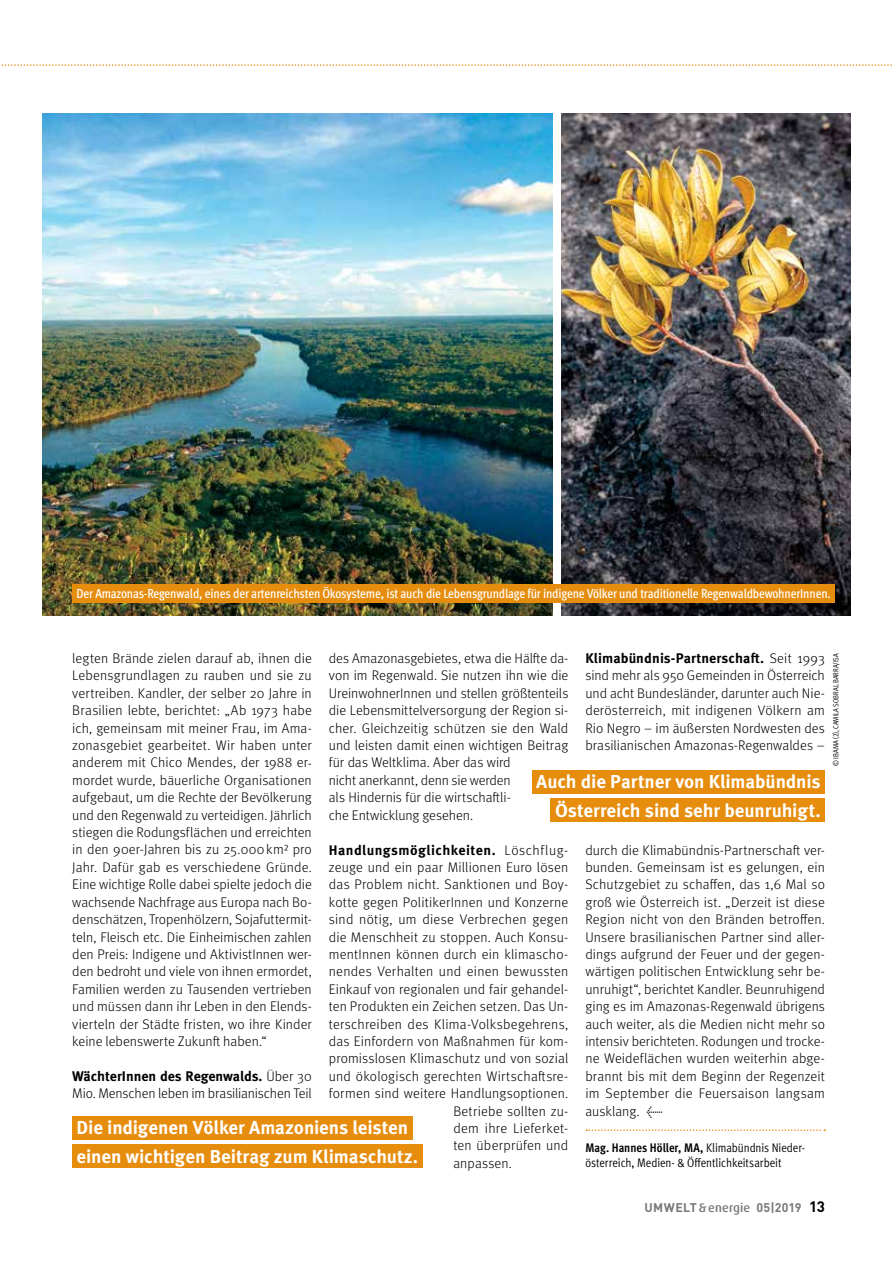
<style>
.page{position:relative;width:893px;height:1263px;background:#fff}
.page>*{position:absolute;margin:0;border:0;box-sizing:border-box;transform-origin:0 0}
.t1{font:700 18.75px/28.5px "Meta Pro";letter-spacing:-.005em;color:#fff}
.t2{font:300 13.95px/17.4px "Meta Pro";letter-spacing:.01em;color:#000;text-align:justify}
.t3{font:300 13.95px/17.4px "Meta Pro";letter-spacing:-.01em;color:#000}
.t4{font:700 13.95px "Meta Pro";letter-spacing:.035em;color:#000}
.t5{font:500 condensed 13.05px "Meta Pro";letter-spacing:-.01em;color:#fff}
.t6{font:12.45px "Meta Pro Cond Norm";letter-spacing:-.005em;color:#000}
.t7{font:700 condensed 12.45px "Meta Pro";color:#000}
.t8{font:700 12.45px "DIN Pro";letter-spacing:.025em;color:#7a797a}
.t9{font:7.5px "Meta Pro Cond Norm";color:#000}
.s1{font-weight:700}
.s2{font-weight:300}
.s3{font-family:"Meta Pro Norm";font-weight:400}
.s4{font-family:"Meta Pro Cond Norm";font-weight:400;font-stretch:normal}
.s5{font-family:"Dax Pro";font-weight:500}
.s6{font-size:15px;color:#000}
</style>
<div class="page">
<svg style="left:586px;top:1129px;width:239px;height:2px"></svg>
<div style="left:72px;top:1116px;width:340px;height:23px;background:#e68d0e"></div>
<div style="left:72px;top:1145px;width:350px;height:23px;background:#e68d0e"></div>
<div style="left:532px;top:770px;width:293px;height:23px;background:#e68d0e"></div>
<div style="left:551px;top:799px;width:274px;height:23px;background:#e68d0e"></div>
<img style="left:43px;top:114px;width:510px;height:501px">
<img style="left:561px;top:114px;width:289px;height:501px">
<div style="left:72px;top:584px;width:763px;height:18px;background:#e68d0e"></div>
<svg style="left:1px;top:64px;width:891px;height:2px"></svg>
<p class="t5" style="left:77px;top:584px;width:756px">Der Amazonas-Regenwald, eines der artenreichsten Ökosysteme, ist auch die Lebensgrundlage für indigene Völker und traditionelle RegenwaldbewohnerInnen.</p>
<p class="t2" style="left:585px;top:649px;width:241px"><span class="s1">Klimabündnis-Partnerschaft.</span> Seit 1993 sind mehr als 950 Gemeinden in Österreich und acht Bundesländer, darunter auch Nie&shy;derösterreich, mit indigenen Völkern am Rio Negro – im äußersten Nordwesten des brasilianischen Amazonas-Regenwaldes –</p>
<p class="t2" style="left:329px;top:649px;width:241px;text-align:left">des Amazonasgebietes, etwa die Hälfte da&shy;von im Regenwald. Sie nutzen ihn wie die UreinwohnerInnen und stellen größtenteils die Lebensmittelversorgung der Region si&shy;cher. Gleichzeitig schützen sie den Wald und leisten damit einen wichtigen Beitrag für das Weltklima. Aber das wird<br>nicht anerkannt, denn sie werden<br>als Hindernis für die wirtschaftli-<br>che Entwicklung gesehen.</p>
<p class="t4" style="left:329px;top:839px;width:241px">Handlungsmöglichkeiten. <span class="s2">Löschflug-</span></p>
<p class="t2" style="left:329px;top:858px;width:241px">zeuge und ein paar Millionen Euro lösen</p>
<p class="t2" style="left:329px;top:875px;width:241px">das Problem nicht. Sanktionen und Boy-</p>
<p class="t2" style="left:329px;top:892px;width:241px">kotte gegen PolitikerInnen und Konzerne</p>
<p class="t2" style="left:329px;top:910px;width:241px">sind nötig, um diese Verbrechen gegen</p>
<p class="t2" style="left:329px;top:927px;width:241px">die Menschheit zu stoppen. Auch Konsu-</p>
<p class="t2" style="left:329px;top:945px;width:241px">mentInnen können durch ein klimascho-</p>
<p class="t2" style="left:329px;top:962px;width:241px">nendes Verhalten und einen bewussten</p>
<p class="t2" style="left:329px;top:979px;width:241px">Einkauf von regionalen und fair gehandel-</p>
<p class="t2" style="left:329px;top:997px;width:241px">ten Produkten ein Zeichen setzen. Das Un-</p>
<p class="t2" style="left:329px;top:1014px;width:241px">terschreiben des Klima-Volksbegehrens,</p>
<p class="t2" style="left:329px;top:1032px;width:241px">das Einfordern von Maßnahmen für kom-</p>
<p class="t2" style="left:329px;top:1049px;width:241px">promisslosen Klimaschutz und von sozial</p>
<p class="t2" style="left:329px;top:1066px;width:241px">und ökologisch gerechten Wirtschaftsre-</p>
<p class="t2" style="left:329px;top:1084px;width:241px">formen sind weitere Handlungsoptionen.</p>
<p class="t2" style="left:453px;top:1101px;width:116px">Betriebe sollten zu-</p>
<p class="t2" style="left:453px;top:1119px;width:116px">dem ihre Lieferket-</p>
<p class="t2" style="left:453px;top:1136px;width:116px">ten überprüfen und</p>
<p class="t2" style="left:453px;top:1153px;width:60px">anpassen.</p>
<p class="t2" style="left:72px;top:649px;width:241px">legten Brände zielen darauf ab, ihnen die Lebensgrundlagen zu rauben und sie zu vertreiben. Kandler, der selber 20 Jahre in Brasilien lebte, berichtet: „Ab 1973 habe ich, gemeinsam mit meiner Frau, im Ama&shy;zonasgebiet gearbeitet. Wir haben unter anderem mit Chico Mendes, der 1988 er&shy;mordet wurde, bäuerliche Organisationen aufgebaut, um die Rechte der Bevölkerung und den Regenwald zu verteidigen. Jährlich stiegen die Rodungsflächen und erreichten in den 90er-Jahren bis zu 25.000km2 pro Jahr. Dafür gab es verschiedene Gründe.<br>Eine wichtige Rolle dabei spielte jedoch die wachsende Nachfrage aus Europa nach Bo&shy;denschätzen, Tropenhölzern, Sojafuttermit&shy;teln, Fleisch etc. Die Einheimischen zahlen den Preis: Indigene und AktivistInnen wer&shy;den bedroht und viele von ihnen ermordet, Familien werden zu Tausenden vertrieben und müssen dann ihr Leben in den Elends&shy;vierteln der Städte fristen, wo ihre Kinder keine lebenswerte Zukunft haben.“</p>
<p class="t3" style="left:72px;top:1066px;width:241px"><span class="s1">WächterInnen des Regenwalds.</span> Über 30<br>Mio. Menschen leben im brasilianischen Teil</p>
<p class="t9" style="left:830px;top:766px;width:114px;rotate:-90deg">© IBAMA (2), CAMILA SOBRAL BARRA/ISA</p>
<h1 class="t1" style="left:536px;top:766px;width:286px;text-align:right">Auch die Partner von Klimabündnis<br>Österreich sind sehr beunruhigt.</h1>
<p class="t2" style="left:585px;top:840px;width:241px">durch die Klimabündnis-Partnerschaft ver&shy;bunden. Gemeinsam ist es gelungen, ein Schutzgebiet zu schaffen, das 1,6 Mal so groß wie Österreich ist. „Derzeit ist diese Region nicht von den Bränden betroffen.<br>Unsere brasilianischen Partner sind aller&shy;dings aufgrund der Feuer und der gegen&shy;wärtigen politischen Entwicklung sehr be&shy;unruhigt“, berichtet Kandler. Beunruhigend ging es im Amazonas-Regenwald übrigens auch weiter, als die Medien nicht mehr so intensiv berichteten. Rodungen und trocke&shy;ne Weideflächen wurden weiterhin abge&shy;brannt bis mit dem Beginn der Regenzeit im September die Feuersaison langsam ausklang. <span class="s3">←</span></p>
<p class="t7" style="left:585px;top:1138px;width:221px">Mag. Hannes Höller, MA, <span class="s4">Klimabündnis Nieder-</span></p>
<p class="t6" style="left:585px;top:1154px;width:198px">österreich, Medien- &amp; Öffentlichkeitsarbeit</p>
<h1 class="t1" style="left:77px;top:1112px;width:343px">Die indigenen Völker Amazoniens leisten einen wichtigen Beitrag zum Klimaschutz.</h1>
<p class="t8" style="left:645px;top:1196px;width:182px">UMWELT<span class="s5">&amp;energie</span> 05|2019 <span class="s6">13</span></p>
</div>
